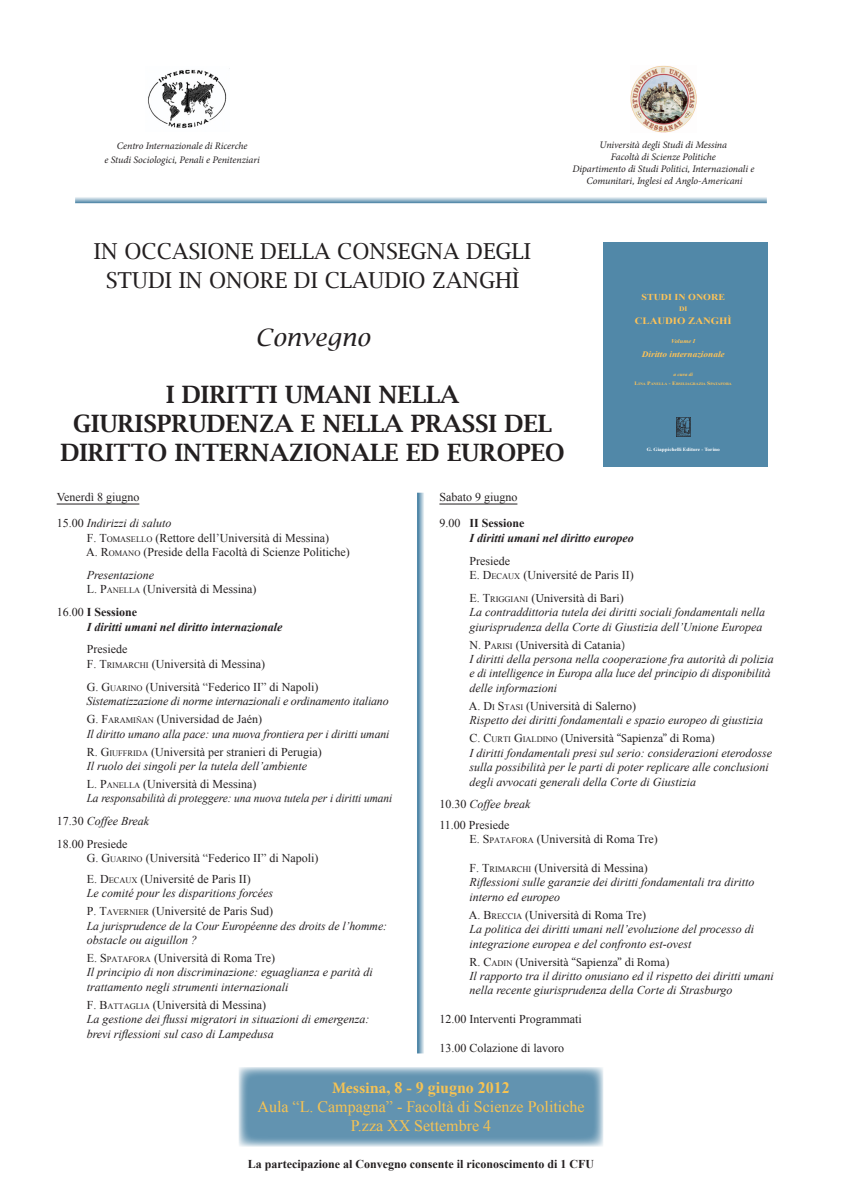
<style>
.page{position:relative;width:842px;height:1191px;background:#fff}
.page>*{position:absolute;margin:0;border:0;box-sizing:border-box;transform-origin:0 0}
.t1{font:600 24px/28.8px "Lucida Bright";color:#231f20;text-align:center}
.t2{font:italic 24px "Lucida Bright";color:#231f20}
.t3{font:22px/28.8px "Lucida Bright";color:#231f20;text-align:center}
.t4{font:16px/19.2px "Times New Roman";color:#f6c353;text-align:center}
.t5{font:italic 12px/14.4px "Times New Roman";color:#231f20}
.t6{font:12px/14.4px "Times New Roman";color:#231f20}
.t7{font:12px "Minion Pro";color:#231f20}
.t8{font:italic 700 12px/14.4px "Times New Roman";color:#231f20}
.t9{font:italic 12px/14.4px "Times New Roman";color:#231f20;scale:.95 1}
.t10{font:700 12px "Times New Roman";color:#231f20}
.t11{font:italic 10px/12px "Minion Pro";letter-spacing:-.01em;color:#231f20;text-align:center}
.t12{font:700 9.7px "Times New Roman";color:#fec357;scale:1.11 1}
.t13{font:700 9px "Times New Roman";color:#fec357;scale:1.11 1}
.t14{font:italic 700 8.4px "Times New Roman";color:#fec357;scale:1.11 1}
.t15{font:700 6.8px "Times New Roman";color:#fec357;scale:1.11 1}
.t16{font:italic 700 5.8px "Times New Roman";color:#fec357;scale:1.11 1}
.t17{font:700 4.8px "Times New Roman";color:#fff;scale:1.11 1}
.t18{font:italic 700 4.8px "Times New Roman";color:#fec357;scale:1.11 1}
.t19{font:700 3.9px "Times New Roman";color:#231f20;scale:1.11 1}
.t20{font:700 3.6px "Times New Roman";color:#fec357;scale:1.11 1}
.s1{font-style:italic}
.s2{font-style:inherit}
.s3{font-size:8.4px}
.s4{font-weight:400;font-style:normal}
.s5{font-style:normal}
.s6{font-style:normal;font-size:8.4px}
.s7{font-style:normal;font-size:8px}
.s8{font-size:5.2px}
.s9{font-family:"Times New Roman"}
.s10{font-family:"Times New Roman";font-size:8.4px}
.s11{font-family:"Minion Pro";font-weight:700}
.s12{font-weight:700}
</style>
<div class="page">
<img style="left:147px;top:68px;width:83px;height:60px">
<img style="left:630px;top:66px;width:66px;height:67px">
<div style="left:603px;top:242px;width:164px;height:224px;background:#5188a8"></div>
<img style="left:676px;top:418px;width:15px;height:18px">
<hr style="left:57px;top:503px;width:82px;height:1px;background:#231f20">
<hr style="left:439px;top:503px;width:78px;height:1px;background:#231f20">
<svg style="left:417px;top:493px;width:7px;height:560px"></svg>
<svg style="left:75px;top:197px;width:692px;height:6px"></svg>
<svg style="left:238px;top:1067px;width:365px;height:80px;fill:#6293b0"></svg>
<p class="t11" style="left:104px;top:139px;width:157px;line-height:14.4px">Centro Internazionale di Ricerche<br>e Studi Sociologici, Penali e Penitenziari</p>
<p class="t11" style="left:572px;top:139px;width:183px">Università degli Studi di Messina<br>Facoltà di Scienze Politiche<br>Dipartimento di Studi Politici, Internazionali e Comunitari, Inglesi ed Anglo-Americani</p>
<h2 class="t3" style="left:94px;top:237px;width:438px">IN OCCASIONE DELLA CONSEGNA DEGLI<br>STUDI IN ONORE DI CLAUDIO ZANGHÌ</h2>
<h1 class="t2" style="left:255px;top:323px;width:116px">Convegno</h1>
<h1 class="t1" style="left:60px;top:380px;width:506px">I DIRITTI UMANI NELLA<br>GIURISPRUDENZA E NELLA PRASSI DEL<br>DIRITTO INTERNAZIONALE ED EUROPEO</h1>
<p class="t6" style="left:57px;top:489px;width:84px">Venerdì 8 giugno</p>
<p class="t6" style="left:86px;top:516px;width:265px;text-indent:-29px">15.00 <span class="s1">Indirizzi di saluto<br></span><span class="s2">F. T</span><span class="s3">OMASELLO</span> (Rettore dell’Università di Messina)<br><span class="s2">A. R</span><span class="s3">OMANO</span> (Preside della Facoltà di Scienze Politiche)</p>
<p class="t6" style="left:87px;top:567px;width:171px"><span class="s1">Presentazione<br></span><span class="s2">L. P</span><span class="s3">ANELLA</span> (Università di Messina)</p>
<p class="t8" style="left:87px;top:604px;width:197px;text-indent:-30px"><span class="s4">16.00</span> <span class="s5">I Sessione<br></span>I diritti umani nel diritto internazionale</p>
<p class="t6" style="left:87px;top:642px;width:180px">Presiede<br><span class="s2">F. T</span><span class="s3">RIMARCHI</span> <span class="s2">(</span>Università di Messina)</p>
<p class="t5" style="left:87px;top:679px;width:304px"><span class="s5">G. G</span><span class="s6">UARINO</span> <span class="s5">(Università “Federico II” di Napoli)<br></span>Sistematizzazione di norme internazionali e ordinamento italiano</p>
<p class="t5" style="left:87px;top:711px;width:304px"><span class="s5">G. F</span><span class="s6">ARAMI</span><span class="s7">Ñ</span><span class="s6">AN</span> <span class="s5">(Universidad de Jaén)<br></span>Il diritto umano alla pace: una nuova frontiera per i diritti umani</p>
<p class="t5" style="left:87px;top:744px;width:237px"><span class="s5">R. G</span><span class="s6">IUFFRIDA</span> <span class="s5">(Università per stranieri di Perugia)<br></span>Il ruolo dei singoli per la tutela dell’ambiente</p>
<p class="t9" style="left:87px;top:776px;width:323px"><span class="s5">L. P</span><span class="s6">ANELLA</span> <span class="s5">(Università di Messina)<br></span>La responsabilità di proteggere: una nuova tutela per i diritti umani</p>
<p class="t6" style="left:57px;top:809px;width:94px;line-height:22.8px">17.30 <span class="s1">Coffee Break<br></span>18.00 Presiede</p>
<p class="t6" style="left:87px;top:848px;width:233px;line-height:20.4px"><span class="s2">G. G</span><span class="s3">UARINO</span> (Università “Federico II” di Napoli)<br><span class="s2">E. D</span><span class="s3">ECAUX</span> (Université de Paris II)</p>
<p class="t5" style="left:87px;top:884px;width:188px;line-height:18px">Le comité pour les disparitions forcées<br><span class="s5">P. T</span><span class="s6">AVERNIER</span> <span class="s5">(Université de Paris Sud)</span></p>
<p class="t5" style="left:87px;top:918px;width:302px">La jurisprudence de la Cour Européenne des droits de l’homme: obstacle ou aiguillon ?</p>
<p class="t5" style="left:87px;top:950px;width:288px"><span class="s5">E. S</span> <span class="s6">PATAFORA</span> <span class="s5">(Università di Roma Tre)<br></span>Il principio di non discriminazione: eguaglianza e parità di trattamento negli strumenti internazionali</p>
<p class="t5" style="left:87px;top:997px;width:284px"><span class="s5">F. B</span><span class="s6">ATTAGLIA</span> <span class="s5">(Università di Messina)<br></span>La gestione dei flussi migratori in situazioni di emergenza: brevi riflessioni sul caso di Lampedusa</p>
<p class="t13" style="left:641px;top:290px;width:77px">STUDI IN ONORE</p>
<p class="t15" style="left:679px;top:304px;width:9px">DI</p>
<p class="t12" style="left:635px;top:314px;width:89px">CLAUDIO ZANGHÌ</p>
<p class="t16" style="left:671px;top:337px;width:23px">Volume I</p>
<p class="t14" style="left:642px;top:349px;width:76px">Diritto internazionale</p>
<p class="t18" style="left:673px;top:371px;width:19px">a cura di</p>
<p class="t20" style="left:635px;top:381px;width:89px"><span class="s8">L</span>INA <span class="s8">P</span>ANELLA <span class="s8">- E</span>RSILIAGRAZIA <span class="s8">S</span>PATAFORA</p>
<p class="t19" style="left:484px;top:446px;width:52px">Volume I di quattro indivisibili</p>
<p class="t17" style="left:647px;top:446px;width:67px">G. Giappichelli Editore - Torino</p>
<p class="t6" style="left:439px;top:489px;width:80px">Sabato 9 giugno</p>
<p class="t8" style="left:469px;top:516px;width:166px;text-indent:-30px"><span class="s4">9.00</span> <span class="s5">II Sessione<br></span>I diritti umani nel diritto europeo</p>
<p class="t6" style="left:469px;top:553px;width:166px">Presiede<br><span class="s2">E. D</span><span class="s3">ECAUX</span> (Université de Paris II)</p>
<p class="t7" style="left:469px;top:590px;width:156px"><span class="s9">E. T</span><span class="s10">RIGGIANI</span> <span class="s9">(</span>Università di Bari<span class="s9">)</span></p>
<p class="t5" style="left:469px;top:605px;width:297px">La contraddittoria tutela dei diritti sociali fondamentali nella giurisprudenza della Corte di Giustizia dell’Unione Europea</p>
<p class="t7" style="left:469px;top:637px;width:157px"><span class="s9">N. P</span><span class="s10">ARISI</span> <span class="s9">(</span>Università di Catania)</p>
<p class="t5" style="left:469px;top:651px;width:306px">I diritti della persona nella cooperazione fra autorità di polizia e di intelligence in Europa alla luce del principio di disponibilità delle informazioni</p>
<p class="t5" style="left:469px;top:698px;width:296px"><span class="s5">A. D</span><span class="s6">I</span> <span class="s5">S</span> <span class="s6">TASI</span> <span class="s5">(Università di Salerno)<br></span>Rispetto dei diritti fondamentali e spazio europeo di giustizia</p>
<p class="t7" style="left:469px;top:730px;width:247px"><span class="s9">C. C</span><span class="s10">URTI</span> <span class="s9">G</span><span class="s10">IALDINO</span> <span class="s9">(</span>Università “Sapienza” di Roma<span class="s9">)</span></p>
<p class="t5" style="left:469px;top:745px;width:304px">I diritti fondamentali presi sul serio: considerazioni eterodosse sulla possibilità per le parti di poter replicare alle conclusioni degli avvocati generali della Corte di Giustizia</p>
<p class="t6" style="left:439px;top:794px;width:93px;line-height:20.4px">10.30 <span class="s1">Coffee break<br></span>11.00 Presiede</p>
<p class="t6" style="left:469px;top:831px;width:190px"><span class="s2">E. S</span> <span class="s3">PATAFORA</span> (Università di Roma Tre)</p>
<p class="t5" style="left:469px;top:860px;width:287px"><span class="s5">F. T</span><span class="s6">RIMARCHI</span> <span class="s5">(Università di Messina)<br></span>Riflessioni sulle garanzie dei diritti fondamentali tra diritto interno ed europeo</p>
<p class="t5" style="left:469px;top:907px;width:287px"><span class="s5">A. B</span><span class="s6">RECCIA</span> <span class="s5">(Università di Roma Tre)<br></span>La politica dei diritti umani nell’evoluzione del processo di integrazione europea e del confronto est-ovest</p>
<p class="t7" style="left:469px;top:953px;width:202px"><span class="s9">R. C</span><span class="s10">ADIN</span> <span class="s9">(</span>Università “Sapienza” di Roma<span class="s9">)</span></p>
<p class="t5" style="left:469px;top:968px;width:306px">Il rapporto tra il diritto onusiano ed il rispetto dei diritti umani nella recente giurisprudenza della Corte di Strasburgo</p>
<p class="t6" style="left:439px;top:1011px;width:144px">12.00 Interventi Programmati</p>
<p class="t6" style="left:439px;top:1040px;width:126px">13.00 Colazione di lavoro</p>
<h3 class="t4" style="left:257px;top:1077px;width:329px"><span class="s11">Messina</span><span class="s12">, 8 - 9</span> <span class="s12">giugno 2012<br></span>Aula “L. Campagna” - Facoltà di Scienze Politiche<br>P.zza XX Settembre 4</h3>
<p class="t10" style="left:248px;top:1155px;width:348px">La partecipazione al Convegno consente il riconoscimento di 1 CFU</p>
</div>
